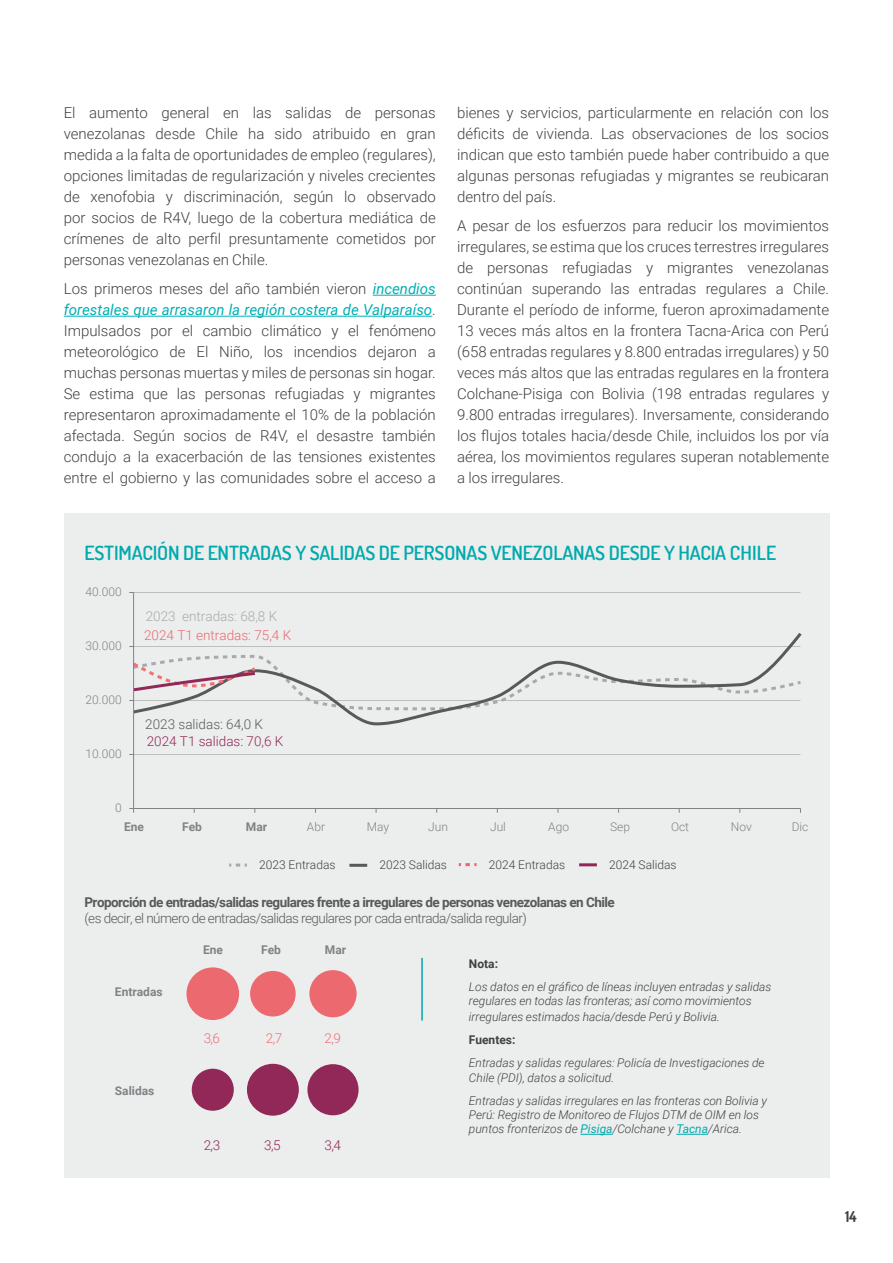
<style>
.page{position:relative;width:893px;height:1263px;background:#fff}
.page>*{position:absolute;margin:0;border:0;box-sizing:border-box;transform-origin:0 0}
.t1{font:600 19.5px "Dosis";letter-spacing:-.01em;color:#00aaad}
.t2{font:300 15px/21px "Roboto";color:#414042;text-align:justify}
.t3{font:700 15px "Dosis";color:#414042}
.t4{font:700 13.5px "Roboto";letter-spacing:-.04em;color:#58595b}
.t5{font:300 13.5px "Roboto";letter-spacing:-.04em;color:#58595b}
.t6{font:300 13.5px "Roboto";color:#912857}
.t7{font:300 13.5px "Roboto";color:#ec6970}
.t8{font:300 13.5px "Roboto";color:#a7a9ac}
.t9{font:300 13.5px "Roboto";color:#58595b}
.t10{font:300 13.5px "Roboto";color:#f26f72}
.t11{font:italic 300 12px/14.4px "Roboto";color:#414042}
.t12{font:300 12px "Roboto";color:#808285}
.t13{font:300 12px "Roboto";color:#414042}
.t14{font:700 12px "Roboto";color:#808285}
.t15{font:700 12px "Roboto";color:#414042}
.s1{font-weight:400;font-style:italic;color:#00b0b3}
.s2{font-weight:400;color:#00aaad}
</style>
<div class="page">
<hr style="left:373px;top:295px;width:63px;height:1px;background:#00b0b3">
<hr style="left:64px;top:316px;width:368px;height:1px;background:#00b0b3">
<div style="left:64px;top:513px;width:765px;height:665px;background:#eceded"></div>
<hr style="left:134px;top:754px;width:666px;height:1px;background:#000">
<hr style="left:134px;top:592px;width:666px;height:1px;background:#000">
<svg style="left:134px;top:629px;width:668px;height:98px"></svg>
<hr style="left:133px;top:808px;width:667px;height:1px;background:#808285">
<hr style="left:133px;top:592px;width:1px;height:217px;background:#808285">
<svg style="left:129px;top:653px;width:673px;height:59px"></svg>
<div style="left:186px;top:967px;width:53px;height:53px;background:#ec6970;border-radius:26px"></div>
<div style="left:250px;top:971px;width:46px;height:45px;background:#ec6970;border-radius:23px"></div>
<div style="left:309px;top:970px;width:48px;height:47px;background:#ec6970;border-radius:24px"></div>
<div style="left:192px;top:1069px;width:42px;height:42px;background:#912857;border-radius:21px"></div>
<div style="left:247px;top:1064px;width:52px;height:52px;background:#912857;border-radius:26px"></div>
<div style="left:307px;top:1064px;width:52px;height:51px;background:#912857;border-radius:26px"></div>
<hr style="left:349px;top:864px;width:18px;height:3px;background:#58595b">
<svg style="left:229px;top:863px;width:18px;height:3px"></svg>
<hr style="left:579px;top:863px;width:18px;height:3px;background:#912857">
<svg style="left:459px;top:863px;width:18px;height:3px"></svg>
<hr style="left:580px;top:1134px;width:33px;height:1px;background:#00aaad">
<hr style="left:676px;top:1134px;width:32px;height:1px;background:#00aaad">
<hr style="left:421px;top:958px;width:2px;height:62px;background:#00aaad">
<p class="t2" style="left:64px;top:101px;width:374px">El aumento general en las salidas de personas venezolanas desde Chile ha sido atribuido en gran medida a la falta de oportunidades de empleo (regulares), opciones limitadas de regularización y niveles crecientes de xenofobia y discriminación, según lo observado por socios de R4V, luego de la cobertura mediática de crímenes de alto perfil presuntamente cometidos por personas venezolanas en Chile.</p>
<p class="t2" style="left:64px;top:278px;width:374px">Los primeros meses del año también vieron <span class="s1">incendios forestales que arrasaron la región costera de Valparaíso</span>.<br>Impulsados por el cambio climático y el fenómeno meteorológico de El Niño, los incendios dejaron a muchas personas muertas y miles de personas sin hogar.<br>Se estima que las personas refugiadas y migrantes representaron aproximadamente el 10% de la población afectada. Según socios de R4V, el desastre también condujo a la exacerbación de las tensiones existentes entre el gobierno y las comunidades sobre el acceso a</p>
<p class="t2" style="left:457px;top:101px;width:374px">bienes y servicios, particularmente en relación con los déficits de vivienda. Las observaciones de los socios indican que esto también puede haber contribuido a que algunas personas refugiadas y migrantes se reubicaran dentro del país.</p>
<p class="t2" style="left:457px;top:215px;width:374px">A pesar de los esfuerzos para reducir los movimientos irregulares, se estima que los cruces terrestres irregulares de personas refugiadas y migrantes venezolanas continúan superando las entradas regulares a Chile.<br>Durante el período de informe, fueron aproximadamente 13 veces más altos en la frontera Tacna-Arica con Perú (658 entradas regulares y 8.800 entradas irregulares) y 50 veces más altos que las entradas regulares en la frontera Colchane-Pisiga con Bolivia (198 entradas regulares y 9.800 entradas irregulares). Inversamente, considerando los flujos totales hacia/desde Chile, incluidos los por vía aérea, los movimientos regulares superan notablemente a los irregulares.</p>
<h1 class="t1" style="left:85px;top:540px;width:693px">ESTIMACIÓN DE ENTRADAS Y SALIDAS DE PERSONAS VENEZOLANAS DESDE Y HACIA CHILE</h1>
<p class="t12" style="left:86px;top:584px;width:38px">40.000</p>
<p class="t12" style="left:86px;top:638px;width:38px">30.000</p>
<p class="t12" style="left:86px;top:692px;width:38px">20.000</p>
<p class="t12" style="left:86px;top:746px;width:38px">10.000</p>
<p class="t12" style="left:115px;top:800px;width:8px">0</p>
<p class="t8" style="left:146px;top:607px;width:133px">2023 entradas: 68,8 K</p>
<p class="t7" style="left:144px;top:626px;width:149px">2024 T1 entradas: 75,4 K</p>
<p class="t9" style="left:145px;top:715px;width:119px">2023 salidas: 64,0 K</p>
<p class="t6" style="left:147px;top:732px;width:138px">2024 T1 salidas: 70,6 K</p>
<p class="t14" style="left:124px;top:818px;width:21px">Ene</p>
<p class="t14" style="left:182px;top:818px;width:21px">Feb</p>
<p class="t14" style="left:246px;top:818px;width:23px">Mar</p>
<p class="t12" style="left:307px;top:818px;width:20px">Abr</p>
<p class="t12" style="left:367px;top:818px;width:24px">May</p>
<p class="t12" style="left:428px;top:818px;width:21px">Jun</p>
<p class="t12" style="left:490px;top:818px;width:17px">Jul</p>
<p class="t12" style="left:548px;top:818px;width:22px">Ago</p>
<p class="t12" style="left:610px;top:818px;width:21px">Sep</p>
<p class="t12" style="left:671px;top:818px;width:20px">Oct</p>
<p class="t12" style="left:731px;top:818px;width:23px">Nov</p>
<p class="t12" style="left:792px;top:818px;width:18px">Dic</p>
<p class="t13" style="left:259px;top:856px;width:78px">2023 Entradas</p>
<p class="t13" style="left:379px;top:856px;width:69px">2023 Salidas</p>
<p class="t13" style="left:489px;top:856px;width:78px">2024 Entradas</p>
<p class="t13" style="left:609px;top:856px;width:69px">2024 Salidas</p>
<p class="t4" style="left:84px;top:893px;width:532px">Proporción de entradas/salidas regulares frente a irregulares de personas venezolanas en Chile</p>
<p class="t5" style="left:84px;top:909px;width:444px">(es decir, el número de entradas/salidas regulares por cada entrada/salida regular)</p>
<p class="t14" style="left:115px;top:983px;width:49px">Entradas</p>
<p class="t14" style="left:115px;top:1082px;width:41px">Salidas</p>
<p class="t14" style="left:203px;top:941px;width:21px">Ene</p>
<p class="t14" style="left:261px;top:941px;width:21px">Feb</p>
<p class="t14" style="left:325px;top:941px;width:23px">Mar</p>
<p class="t10" style="left:204px;top:1029px;width:18px">3,6</p>
<p class="t10" style="left:266px;top:1029px;width:18px">2,7</p>
<p class="t10" style="left:325px;top:1029px;width:18px">2,9</p>
<p class="t6" style="left:204px;top:1136px;width:18px">2,3</p>
<p class="t6" style="left:264px;top:1136px;width:18px">3,5</p>
<p class="t6" style="left:325px;top:1136px;width:18px">3,4</p>
<p class="t15" style="left:469px;top:955px;width:31px">Nota:</p>
<p class="t11" style="left:469px;top:979px;width:304px">Los datos en el gráfico de líneas incluyen entradas y salidas regulares en todas las fronteras; así como movimientos</p>
<p class="t11" style="left:469px;top:1009px;width:252px">irregulares estimados hacia/desde Perú y Bolivia.</p>
<p class="t15" style="left:469px;top:1032px;width:48px">Fuentes:</p>
<p class="t11" style="left:469px;top:1055px;width:297px">Entradas y salidas regulares: Policía de Investigaciones de<br>Chile (PDI), datos a solicitud.</p>
<p class="t11" style="left:469px;top:1093px;width:299px">Entradas y salidas irregulares en las fronteras con Bolivia y<br>Perú: Registro de Monitoreo de Flujos DTM de OIM en los puntos fronterizos de <span class="s2">Pisiga</span>/Colchane y <span class="s2">Tacna</span>/Arica.</p>
<p class="t3" style="left:845px;top:1207px;width:13px">14</p>
</div>
